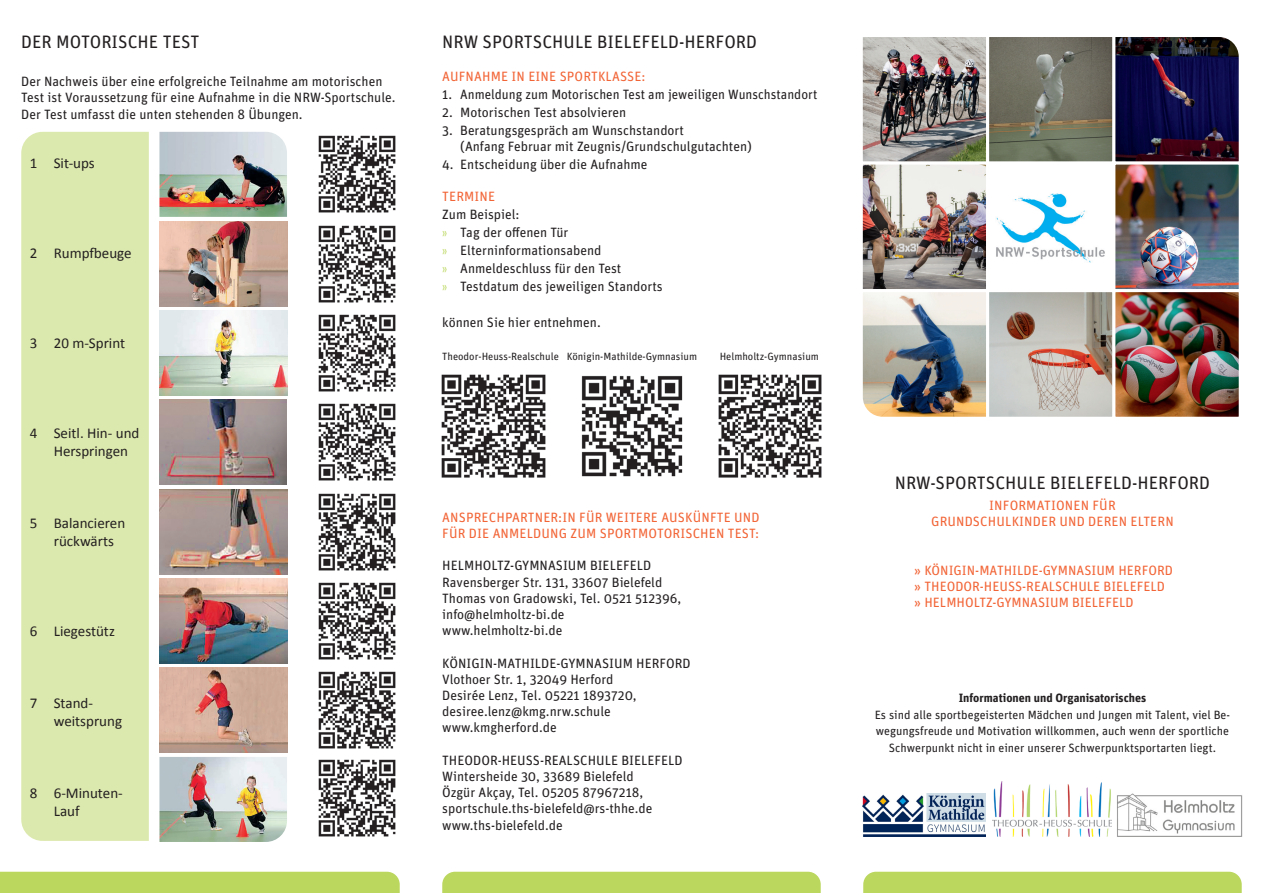
<style>
.page{position:relative;width:1263px;height:893px;background:#fff}
.page>*{position:absolute;margin:0;border:0;box-sizing:border-box;transform-origin:0 0}
.t1{font:18px "Unit Pro";color:#231f20}
.t2{font:15px/18px "Calibri";color:#231f20}
.t3{font:13.5px/16.2px "Unit Pro";color:#231f20}
.t4{font:13.5px/16.2px "Unit Pro";letter-spacing:.01em;color:#f26537}
.t5{font:12px/16.5px "Unit Pro";color:#231f20;text-align:center}
.t6{font:700 12px "Unit Pro";color:#231f20}
.t7{font:10.5px "Unit Pro";color:#231f20}
.s1{font-family:"Univers LTCYR 47 Light Cond";color:#bbd75e}
</style>
<div class="page">
<div style="left:21px;top:132px;width:128px;height:709px;background:#dce9ae"></div>
<img style="left:862px;top:793px;width:123px;height:44px">
<img style="left:1117px;top:793px;width:126px;height:44px">
<img style="left:864px;top:38px;width:121px;height:250px">
<div style="left:860px;top:34px;width:129px;height:131px;border:3px solid #fff"></div>
<div style="left:860px;top:162px;width:129px;height:130px;border:3px solid #fff"></div>
<img style="left:860px;top:288px;width:126px;height:129px">
<img style="left:990px;top:38px;width:121px;height:123px">
<div style="left:986px;top:34px;width:129px;height:131px;border:3px solid #fff"></div>
<img style="left:996px;top:193px;width:109px;height:70px">
<img style="left:990px;top:293px;width:121px;height:123px">
<div style="left:986px;top:289px;width:129px;height:131px;border:3px solid #fff"></div>
<svg style="left:1111px;top:34px;width:128px;height:131px;background:#231a42"></svg>
<img style="left:1116px;top:166px;width:122px;height:250px">
<div style="left:1112px;top:162px;width:130px;height:130px;border:3px solid #fff"></div>
<div style="left:1112px;top:289px;width:130px;height:131px;border:3px solid #fff"></div>
<img style="left:993px;top:782px;width:119px;height:55px">
<div style="left:863px;top:872px;width:379px;height:21px;background:#bbd75e"></div>
<div style="left:442px;top:872px;width:379px;height:21px;background:#bbd75e"></div>
<img style="left:718px;top:374px;width:104px;height:104px">
<img style="left:581px;top:375px;width:102px;height:102px">
<img style="left:441px;top:374px;width:105px;height:104px">
<img style="left:159px;top:132px;width:128px;height:85px">
<img style="left:159px;top:221px;width:128px;height:85px">
<img style="left:159px;top:310px;width:128px;height:85px">
<img style="left:159px;top:400px;width:128px;height:85px">
<img style="left:159px;top:489px;width:128px;height:85px">
<img style="left:159px;top:578px;width:128px;height:85px">
<img style="left:159px;top:668px;width:128px;height:85px">
<img style="left:159px;top:757px;width:128px;height:85px">
<img style="left:318px;top:314px;width:78px;height:78px">
<img style="left:318px;top:759px;width:78px;height:78px">
<img style="left:318px;top:493px;width:78px;height:78px">
<img style="left:318px;top:582px;width:78px;height:78px">
<img style="left:318px;top:225px;width:78px;height:78px">
<img style="left:318px;top:403px;width:78px;height:78px">
<img style="left:318px;top:135px;width:78px;height:78px">
<img style="left:318px;top:671px;width:78px;height:78px">
<div style="left:0;top:872px;width:400px;height:21px;background:#bbd75e"></div>
<h1 class="t1" style="left:21px;top:29px;width:180px">DER MOTORISCHE TEST</h1>
<p class="t3" style="left:21px;top:73px;width:376px">Der Nachweis über eine erfolgreiche Teilnahme am motorischen<br>Test ist Voraussetzung für eine Aufnahme in die NRW-Sportschule.<br>Der Test umfasst die unten stehenden 8 Übungen.</p>
<p class="t2" style="left:30px;top:153px;width:67px">1 Sit-ups</p>
<p class="t2" style="left:30px;top:243px;width:103px">2 Rumpfbeuge</p>
<p class="t2" style="left:30px;top:333px;width:97px">3 20 m-Sprint</p>
<p class="t2" style="left:54px;top:423px;width:87px;text-indent:-24px">4 Seitl. Hin- und<br>Herspringen</p>
<p class="t2" style="left:54px;top:513px;width:73px;text-indent:-24px">5 Balancieren rückwärts</p>
<p class="t2" style="left:30px;top:621px;width:87px">6 Liegestütz</p>
<p class="t2" style="left:54px;top:693px;width:70px;text-indent:-24px">7 Stand&shy;weitsprung</p>
<p class="t2" style="left:54px;top:783px;width:71px;text-indent:-24px">8 6-Minuten-<br>Lauf</p>
<h1 class="t1" style="left:442px;top:29px;width:316px">NRW SPORTSCHULE BIELEFELD-HERFORD</h1>
<p class="t4" style="left:442px;top:67px;width:205px">AUFNAHME IN EINE SPORTKLASSE:</p>
<p class="t3" style="left:442px;top:85px;width:377px">1. Anmeldung zum Motorischen Test am jeweiligen Wunschstandort</p>
<p class="t3" style="left:442px;top:103px;width:186px">2. Motorischen Test absolvieren</p>
<p class="t3" style="left:460px;top:121px;width:293px;text-indent:-18px">3. Beratungsgespräch am Wunschstandort<br>(Anfang Februar mit Zeugnis/Grundschulgutachten)</p>
<p class="t3" style="left:442px;top:155px;width:207px">4. Entscheidung über die Aufnahme</p>
<p class="t4" style="left:442px;top:188px;width:54px">TERMINE</p>
<p class="t3" style="left:442px;top:205px;width:222px;line-height:18px">Zum Beispiel:<br><span class="s1">»</span> Tag der offenen Tür<br><span class="s1">»</span> Elterninformationsabend<br><span class="s1">»</span> Anmeldeschluss für den Test<br><span class="s1">»</span> Testdatum des jeweiligen Standorts</p>
<p class="t3" style="left:442px;top:314px;width:160px">können Sie hier entnehmen.</p>
<p class="t7" style="left:442px;top:349px;width:256px">Theodor-Heuss-Realschule Königin-Mathilde-Gymnasium</p>
<p class="t7" style="left:720px;top:349px;width:101px">Helmholtz-Gymnasium</p>
<p class="t4" style="left:442px;top:508px;width:319px">ANSPRECHPARTNER:IN FÜR WEITERE AUSKÜNFTE UND<br>FÜR DIE ANMELDUNG ZUM SPORTMOTORISCHEN TEST:</p>
<p class="t3" style="left:442px;top:557px;width:240px">HELMHOLTZ-GYMNASIUM BIELEFELD<br>Ravensberger Str. 131, 33607 Bielefeld<br>Thomas von Gradowski, Tel. 0521 512396, info@helmholtz-bi.de www.helmholtz-bi.de</p>
<p class="t3" style="left:442px;top:654px;width:250px">KÖNIGIN-MATHILDE-GYMNASIUM HERFORD<br>Vlothoer Str. 1, 32049 Herford<br>Desirée Lenz, Tel. 05221 1893720, desiree.lenz@kmg.nrw.schule www.kmgherford.de</p>
<p class="t3" style="left:442px;top:751px;width:242px">THEODOR-HEUSS-REALSCHULE BIELEFELD Wintersheide 30, 33689 Bielefeld<br>Özgür Akçay, Tel. 05205 87967218, sportschule.ths-bielefeld@rs-thhe.de www.ths-bielefeld.de</p>
<h1 class="t1" style="left:895px;top:470px;width:317px">NRW-SPORTSCHULE BIELEFELD-HERFORD</h1>
<p class="t4" style="left:931px;top:496px;width:244px;text-align:center">INFORMATIONEN FÜR<br>GRUNDSCHULKINDER UND DEREN ELTERN</p>
<p class="t4" style="left:914px;top:561px;width:260px">» KÖNIGIN-MATHILDE-GYMNASIUM HERFORD » THEODOR-HEUSS-REALSCHULE BIELEFELD » HELMHOLTZ-GYMNASIUM BIELEFELD</p>
<p class="t6" style="left:959px;top:689px;width:189px">Informationen und Organisatorisches</p>
<p class="t5" style="left:875px;top:706px;width:357px">Es sind alle sportbegeisterten Mädchen und Jungen mit Talent, viel Be&shy;wegungsfreude und Motivation willkommen, auch wenn der sportliche<br>Schwerpunkt nicht in einer unserer Schwerpunktsportarten liegt.</p>
</div>
